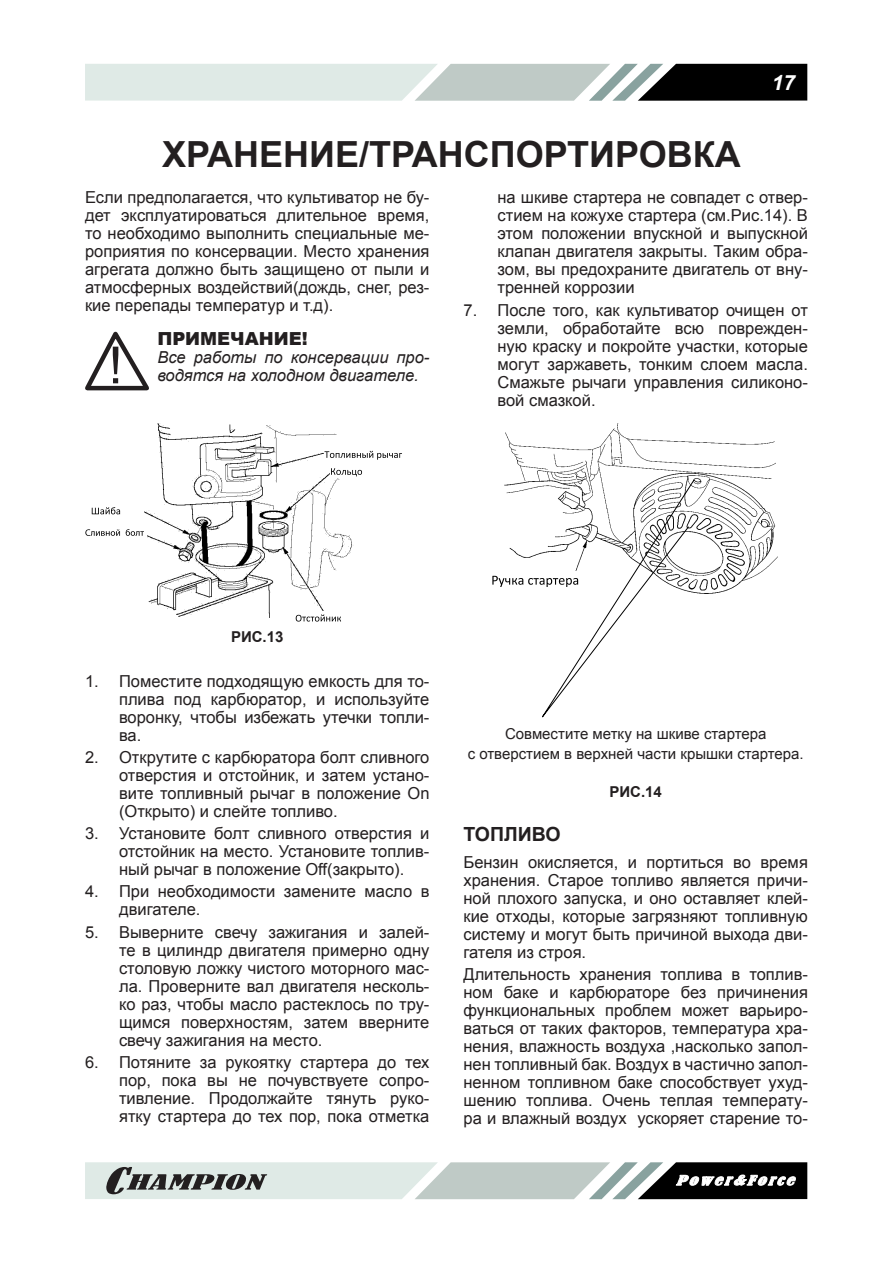
<style>
.page{position:relative;width:893px;height:1263px;background:#fff}
.page>*{position:absolute;margin:0;border:0;box-sizing:border-box;transform-origin:0 0}
.t1{font:700 36px "Arial";color:#231f20}
.t2{font:italic 700 21px "Arial";color:#fff}
.t3{font:700 19.5px "Arial";color:#231f20}
.t4{font:900 18px "Arial";color:#231f20}
.t5{font:16.5px/18px "Arial";color:#231f20;text-align:justify}
.t6{font:italic 16.5px/18px "Arial";color:#231f20}
.t7{font:15px/19.2px "Arial";color:#231f20;text-align:center}
.t8{font:700 15px "Arial";color:#231f20}
</style>
<div class="page">
<svg style="left:85px;top:64px;width:722px;height:37px;background:#a9b2af"></svg>
<svg style="left:85px;top:1162px;width:722px;height:37px;background:#a5adaa"></svg>
<img style="left:505px;top:423px;width:271px;height:86px">
<svg style="left:695px;top:509px;width:83px;height:85px"></svg>
<svg style="left:492px;top:479px;width:203px;height:239px"></svg>
<svg style="left:85px;top:331px;width:64px;height:60px"></svg>
<img style="left:144px;top:423px;width:234px;height:195px">
<div style="left:330px;top:465px;width:47px;height:11px;background:#fff"></div>
<svg style="left:331px;top:468px;width:31px;height:8px"></svg>
<div style="left:324px;top:448px;width:105px;height:11px;background:#fff"></div>
<svg style="left:324px;top:451px;width:78px;height:8px"></svg>
<svg style="left:92px;top:507px;width:28px;height:7px"></svg>
<div style="left:85px;top:527px;width:61px;height:11px;background:#fff"></div>
<svg style="left:85px;top:529px;width:35px;height:7px"></svg>
<svg style="left:126px;top:529px;width:18px;height:7px"></svg>
<div style="left:295px;top:612px;width:88px;height:11px;background:#fff"></div>
<svg style="left:296px;top:614px;width:45px;height:7px"></svg>
<p class="t2" style="left:772px;top:70px;width:25px">17</p>
<h1 class="t1" style="left:162px;top:130px;width:580px">ХРАНЕНИЕ/ТРАНСПОРТИРОВКА</h1>
<p class="t5" style="left:85px;top:189px;width:346px">Если предполагается, что культиватор не бу&shy;дет эксплуатироваться длительное время, то необходимо выполнить специальные ме&shy;роприятия по консервации. Место хранения агрегата должно быть защищено от пыли и атмосферных воздействий(дождь, снег, рез&shy;кие перепады температур и т.д).</p>
<p class="t5" style="left:497px;top:189px;width:312px">на шкиве стартера не совпадет с отвер&shy;стием на кожухе стартера (см.Рис.14). В этом положении впускной и выпускной клапан двигателя закрыты. Таким обра&shy;зом, вы предохраните двигатель от вну&shy;тренней коррозии</p>
<p class="t5" style="left:497px;top:301px;width:312px;text-indent:-34px">7. После того, как культиватор очищен от земли, обработайте всю поврежден&shy;ную краску и покройте участки, которые могут заржаветь, тонким слоем масла.<br>Смажьте рычаги управления силиконо&shy;вой смазкой.</p>
<p class="t4" style="left:157px;top:325px;width:152px">ПРИМЕЧАНИЕ!</p>
<p class="t6" style="left:157px;top:348px;width:274px">Все работы по консервации про&shy;водятся на холодном двигателе.</p>
<p class="t8" style="left:231px;top:627px;width:54px">РИС.13</p>
<p class="t5" style="left:119px;top:672px;width:312px;text-indent:-34px">1. Поместите подходящую емкость для то&shy;плива под карбюратор, и используйте воронку, чтобы избежать утечки топли&shy;ва.</p>
<p class="t5" style="left:119px;top:748px;width:312px;text-indent:-34px">2. Открутите с карбюратора болт сливного отверстия и отстойник, и затем устано&shy;вите топливный рычаг в положение On (Открыто) и слейте топливо.</p>
<p class="t5" style="left:119px;top:824px;width:312px;text-indent:-34px">3. Установите болт сливного отверстия и отстойник на место. Установите топлив&shy;ный рычаг в положение Off(закрыто).</p>
<p class="t5" style="left:119px;top:883px;width:312px;text-indent:-34px">4. При необходимости замените масло в двигателе.</p>
<p class="t5" style="left:119px;top:923px;width:312px;text-indent:-34px">5. Выверните свечу зажигания и залей&shy;те в цилиндр двигателя примерно одну столовую ложку чистого моторного мас&shy;ла. Проверните вал двигателя несколь&shy;ко раз, чтобы масло растеклось по тру&shy;щимся поверхностям, затем вверните свечу зажигания на место.</p>
<p class="t5" style="left:119px;top:1053px;width:312px;text-indent:-34px">6. Потяните за рукоятку стартера до тех пор, пока вы не почувствуете сопро&shy;тивление. Продолжайте тянуть руко&shy;ятку стартера до тех пор, пока отметка</p>
<p class="t7" style="left:468px;top:725px;width:338px">Совместите метку на шкиве стартера<br>с отверстием в верхней части крышки стартера.</p>
<p class="t8" style="left:609px;top:782px;width:54px">РИС.14</p>
<p class="t3" style="left:463px;top:821px;width:99px">ТОПЛИВО</p>
<p class="t5" style="left:463px;top:853px;width:346px">Бензин окисляется, и портиться во время хранения. Старое топливо является причи&shy;ной плохого запуска, и оно оставляет клей&shy;кие отходы, которые загрязняют топливную систему и могут быть причиной выхода дви&shy;гателя из строя.</p>
<p class="t5" style="left:463px;top:965px;width:346px">Длительность хранения топлива в топлив&shy;ном баке и карбюраторе без причинения функциональных проблем может варьиро&shy;ваться от таких факторов, температура хра&shy;нения, влажность воздуха ,насколько запол&shy;нен топливный бак. Воздух в частично запол&shy;ненном топливном баке способствует ухуд&shy;шению топлива. Очень теплая температу&shy;ра и влажный воздух ускоряет старение то-</p>
</div>
